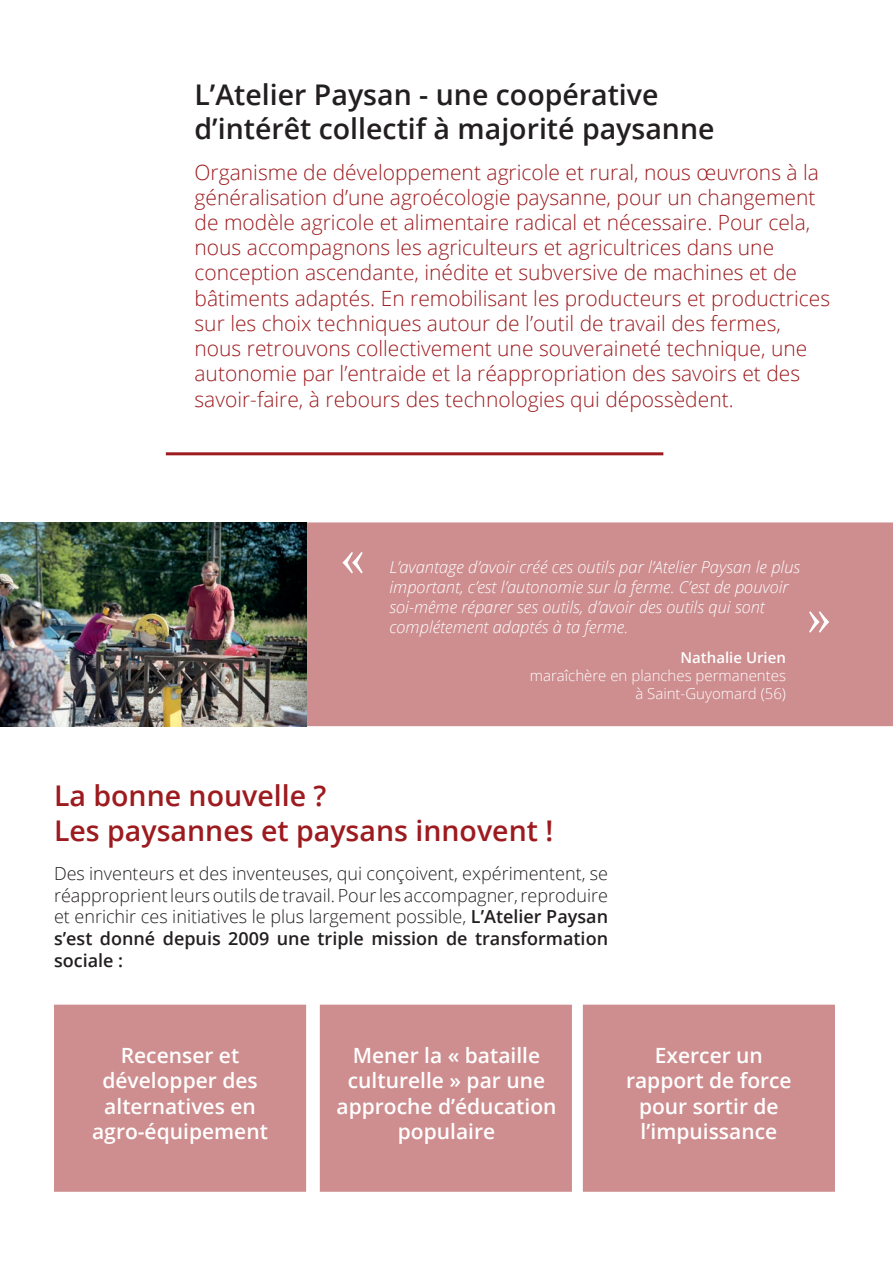
<style>
.page{position:relative;width:893px;height:1263px;background:#fff}
.page>*{position:absolute;margin:0;border:0;box-sizing:border-box;transform-origin:0 0}
.t1{font:58.5px "Minion Pro";color:#fff}
.t2{font:600 28.5px/34.2px "Open Sans";color:#231f20}
.t3{font:600 28.5px/34.2px "Open Sans";color:#9d1b1f}
.t4{font:300 21px/25.2px "Open Sans";color:#9d1b1f}
.t5{font:600 21px/25.2px "Open Sans";color:#fff;text-align:center}
.t6{font:300 18px/21.6px "Open Sans";color:#231f20;text-align:justify}
.t7{font:italic 300 16.5px/19.8px "Open Sans";color:#fff}
.t8{font:300 15px/18px "Open Sans";color:#fff;text-align:right}
.t9{font:600 15px "Open Sans";color:#fff}
.s1{font-weight:600}
</style>
<div class="page">
<div style="left:306px;top:522px;width:587px;height:204px;background:#ce8d8f"></div>
<hr style="left:166px;top:452px;width:497px;height:3px;background:#9d1b1f">
<img style="left:0;top:522px;width:306px;height:204px">
<div style="left:320px;top:1005px;width:252px;height:187px;background:#ce8d8f"></div>
<div style="left:583px;top:1005px;width:252px;height:187px;background:#ce8d8f"></div>
<div style="left:54px;top:1005px;width:252px;height:187px;background:#ce8d8f"></div>
<h2 class="t2" style="left:195px;top:77px;width:522px">L’Atelier Paysan - une coopérative d’intérêt collectif à majorité paysanne</h2>
<p class="t4" style="left:195px;top:159px;width:637px">Organisme de développement agricole et rural, nous œuvrons à la généralisation d’une agroécologie paysanne, pour un changement de modèle agricole et alimentaire radical et nécessaire. Pour cela, nous accompagnons les agriculteurs et agricultrices dans une conception ascendante, inédite et subversive de machines et de bâtiments adaptés. En remobilisant les producteurs et productrices sur les choix techniques autour de l’outil de travail des fermes, nous retrouvons collectivement une souveraineté technique, une autonomie par l’entraide et la réappropriation des savoirs et des savoir-faire, à rebours des technologies qui dépossèdent.</p>
<h1 class="t1" style="left:340px;top:518px;width:27px">«</h1>
<p class="t7" style="left:389px;top:557px;width:412px">L’avantage d’avoir créé ces outils par l’Atelier Paysan le plus important, c’est l’autonomie sur la ferme. C’est de pouvoir soi-même réparer ses outils, d’avoir des outils qui sont complétement adaptés à ta ferme.</p>
<p class="t9" style="left:680px;top:647px;width:107px">Nathalie Urien</p>
<p class="t8" style="left:530px;top:666px;width:258px">maraîchère en planches permanentes à Saint-Guyomard (56)</p>
<h1 class="t1" style="left:806px;top:577px;width:28px">»</h1>
<h2 class="t3" style="left:54px;top:778px;width:501px">La bonne nouvelle ?<br>Les paysannes et paysans innovent !</h2>
<p class="t6" style="left:54px;top:862px;width:556px">Des inventeurs et des inventeuses, qui conçoivent, expérimentent, se réapproprient leurs outils de travail. Pour les accompagner, reproduire et enrichir ces initiatives le plus largement possible, <span class="s1">L’Atelier Paysan s’est donné depuis 2009 une triple mission de transformation sociale :</span></p>
<p class="t5" style="left:92px;top:1042px;width:177px">Recenser et développer des alternatives en agro-équipement</p>
<p class="t5" style="left:336px;top:1042px;width:222px">Mener la « bataille culturelle » par une approche d’éducation populaire</p>
<p class="t5" style="left:626px;top:1042px;width:167px">Exercer un rapport de force pour sortir de l’impuissance</p>
</div>
